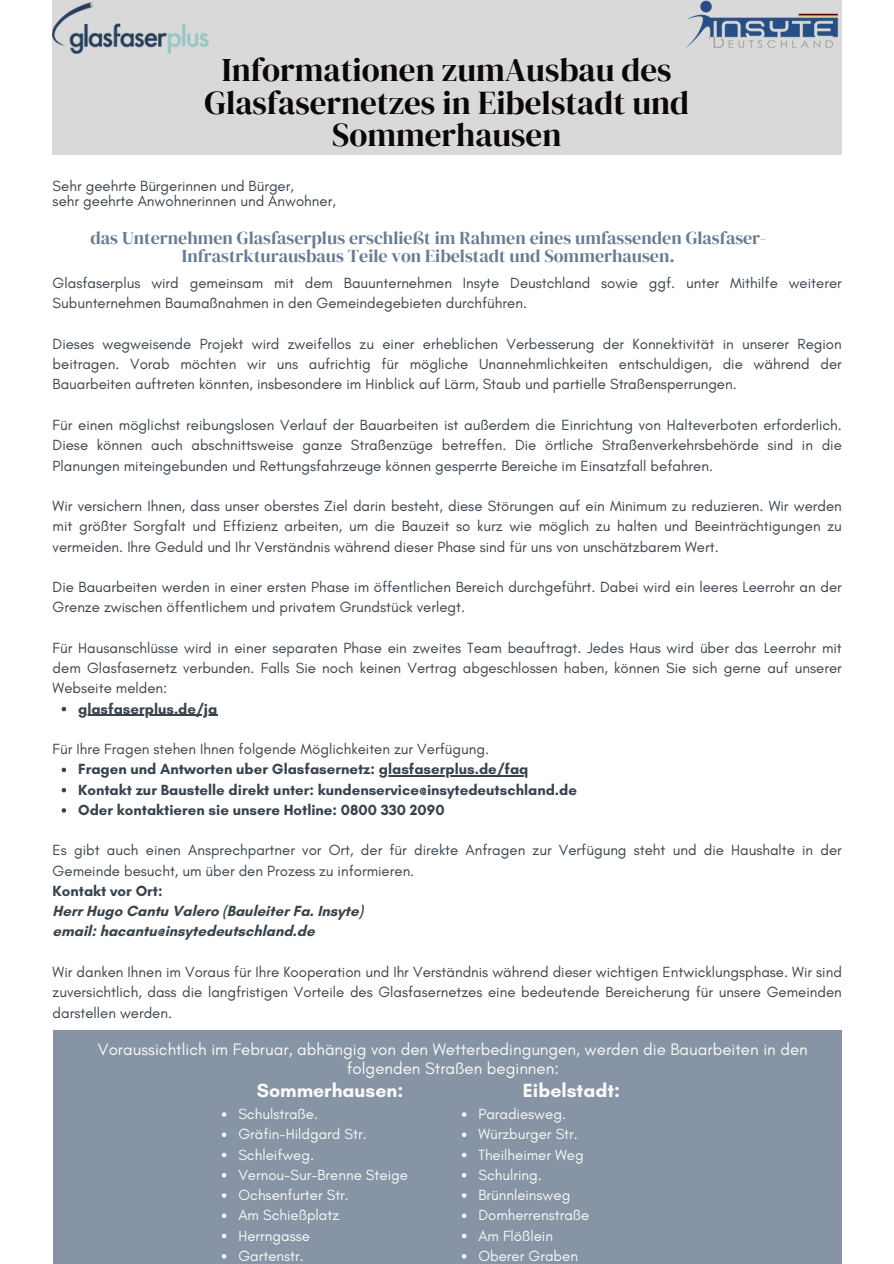
<style>
.page{position:relative;width:894px;height:1264px;background:#fff}
.page>*{position:absolute;margin:0;border:0;box-sizing:border-box;transform-origin:0 0}
.t1{font:33px/32.7px "DM Serif Display";color:#0a0609;text-align:center}
.t2{font:700 19.5px "Glacial Indifference";color:#f9f9f9}
.t3{font:18px/18px "DM Serif Display";color:#687b92;text-align:center}
.t4{font:16.95px/19.2px "Glacial Indifference";color:#f9f9f9;text-align:center}
.t5{font:15px/20.2px "Glacial Indifference";color:#39434c;text-align:justify}
.t6{font:700 15px "Glacial Indifference";color:#39434c}
.t7{font:15px "Glacial Indifference";color:#f9f9f9}
</style>
<div class="page">
<div style="left:52px;top:0;width:789px;height:155px;background:#d9d9d9"></div>
<img style="left:686px;top:0;width:153px;height:49px">
<img style="left:53px;top:3px;width:155px;height:51px">
<svg style="left:62px;top:707px;width:4px;height:4px"></svg>
<hr style="left:78px;top:714px;width:139px;height:2px;background:#39434c">
<svg style="left:62px;top:767px;width:4px;height:5px"></svg>
<hr style="left:379px;top:775px;width:149px;height:1px;background:#39434c">
<svg style="left:62px;top:788px;width:4px;height:4px"></svg>
<svg style="left:62px;top:808px;width:4px;height:4px"></svg>
<div style="left:53px;top:1030px;width:788px;height:233px;background:#8694a5"></div>
<svg style="left:222px;top:1112px;width:4px;height:4px"></svg>
<svg style="left:222px;top:1132px;width:4px;height:4px"></svg>
<svg style="left:222px;top:1152px;width:4px;height:5px"></svg>
<svg style="left:222px;top:1173px;width:4px;height:4px"></svg>
<svg style="left:222px;top:1193px;width:4px;height:4px"></svg>
<svg style="left:222px;top:1213px;width:4px;height:4px"></svg>
<svg style="left:222px;top:1233px;width:4px;height:5px"></svg>
<svg style="left:222px;top:1254px;width:4px;height:4px"></svg>
<svg style="left:462px;top:1112px;width:4px;height:4px"></svg>
<svg style="left:462px;top:1132px;width:4px;height:4px"></svg>
<svg style="left:462px;top:1152px;width:4px;height:5px"></svg>
<svg style="left:462px;top:1173px;width:4px;height:4px"></svg>
<svg style="left:462px;top:1193px;width:4px;height:4px"></svg>
<svg style="left:462px;top:1213px;width:4px;height:4px"></svg>
<svg style="left:462px;top:1233px;width:4px;height:5px"></svg>
<svg style="left:462px;top:1254px;width:4px;height:4px"></svg>
<h1 class="t1" style="left:204px;top:53px;width:486px">Informationen zumAusbau des<br>Glasfasernetzes in Eibelstadt und<br>Sommerhausen</h1>
<p class="t5" style="left:53px;top:175px;width:243px">Sehr geehrte Bürgerinnen und Bürger,</p>
<p class="t5" style="left:53px;top:190px;width:285px">sehr geehrte Anwohnerinnen und Anwohner,</p>
<h3 class="t3" style="left:91px;top:228px;width:677px">das Unternehmen Glasfaserplus erschließt im Rahmen eines umfassenden Glasfaser-<br>Infrastrkturausbaus Teile von Eibelstadt und Sommerhausen.</h3>
<p class="t5" style="left:53px;top:273px;width:790px">Glasfaserplus wird gemeinsam mit dem Bauunternehmen Insyte Deustchland sowie ggf. unter Mithilfe weiterer<br>Subunternehmen Baumaßnahmen in den Gemeindegebieten durchführen.</p>
<p class="t5" style="left:53px;top:333px;width:790px">Dieses wegweisende Projekt wird zweifellos zu einer erheblichen Verbesserung der Konnektivität in unserer Region beitragen. Vorab möchten wir uns aufrichtig für mögliche Unannehmlichkeiten entschuldigen, die während der Bauarbeiten auftreten könnten, insbesondere im Hinblick auf Lärm, Staub und partielle Straßensperrungen.</p>
<p class="t5" style="left:53px;top:414px;width:790px">Für einen möglichst reibungslosen Verlauf der Bauarbeiten ist außerdem die Einrichtung von Halteverboten erforderlich.<br>Diese können auch abschnittsweise ganze Straßenzüge betreffen. Die örtliche Straßenverkehrsbehörde sind in die Planungen miteingebunden und Rettungsfahrzeuge können gesperrte Bereiche im Einsatzfall befahren.</p>
<p class="t5" style="left:53px;top:495px;width:790px">Wir versichern Ihnen, dass unser oberstes Ziel darin besteht, diese Störungen auf ein Minimum zu reduzieren. Wir werden mit größter Sorgfalt und Effizienz arbeiten, um die Bauzeit so kurz wie möglich zu halten und Beeinträchtigungen zu vermeiden. Ihre Geduld und Ihr Verständnis während dieser Phase sind für uns von unschätzbarem Wert.</p>
<p class="t5" style="left:53px;top:576px;width:790px">Die Bauarbeiten werden in einer ersten Phase im öffentlichen Bereich durchgeführt. Dabei wird ein leeres Leerrohr an der<br>Grenze zwischen öffentlichem und privatem Grundstück verlegt.</p>
<p class="t5" style="left:53px;top:637px;width:790px">Für Hausanschlüsse wird in einer separaten Phase ein zweites Team beauftragt. Jedes Haus wird über das Leerrohr mit dem Glasfasernetz verbunden. Falls Sie noch keinen Vertrag abgeschlossen haben, können Sie sich gerne auf unserer Webseite melden:</p>
<p class="t6" style="left:78px;top:699px;width:141px">glasfaserplus.de/ja</p>
<p class="t5" style="left:53px;top:738px;width:438px">Für Ihre Fragen stehen Ihnen folgende Möglichkeiten zur Verfügung.</p>
<p class="t6" style="left:78px;top:760px;width:451px">Fragen und Antworten uber Glasfasernetz: glasfaserplus.de/faq</p>
<p class="t6" style="left:78px;top:780px;width:500px">Kontakt zur Baustelle direkt unter: kundenservice@insytedeutschland.de</p>
<p class="t6" style="left:78px;top:800px;width:368px">Oder kontaktieren sie unsere Hotline: 0800 330 2090</p>
<p class="t5" style="left:53px;top:840px;width:790px">Es gibt auch einen Ansprechpartner vor Ort, der für direkte Anfragen zur Verfügung steht und die Haushalte in der<br>Gemeinde besucht, um über den Prozess zu informieren.</p>
<p class="t6" style="left:53px;top:881px;width:112px">Kontakt vor Ort:</p>
<p class="t6" style="left:53px;top:902px;width:312px">Herr Hugo Cantu Valero (Bauleiter Fa. Insyte)</p>
<p class="t6" style="left:53px;top:922px;width:263px">email: hacantu@insytedeutschland.de</p>
<p class="t5" style="left:53px;top:961px;width:790px">Wir danken Ihnen im Voraus für Ihre Kooperation und Ihr Verständnis während dieser wichtigen Entwicklungsphase. Wir sind zuversichtlich, dass die langfristigen Vorteile des Glasfasernetzes eine bedeutende Bereicherung für unsere Gemeinden darstellen werden.</p>
<p class="t4" style="left:98px;top:1039px;width:711px">Voraussichtlich im Februar, abhängig von den Wetterbedingungen, werden die Bauarbeiten in den folgenden Straßen beginnen:</p>
<h2 class="t2" style="left:522px;top:1077px;width:99px">Eibelstadt:</h2>
<p class="t7" style="left:478px;top:1104px;width:89px">Paradiesweg.</p>
<p class="t7" style="left:478px;top:1124px;width:101px">Würzburger Str.</p>
<p class="t7" style="left:478px;top:1145px;width:107px">Theilheimer Weg</p>
<p class="t7" style="left:478px;top:1165px;width:65px">Schulring.</p>
<p class="t7" style="left:478px;top:1185px;width:93px">Brünnleinsweg</p>
<p class="t7" style="left:478px;top:1205px;width:112px">Domherrenstraße</p>
<p class="t7" style="left:478px;top:1226px;width:76px">Am Flößlein</p>
<p class="t7" style="left:478px;top:1246px;width:101px">Oberer Graben</p>
<h4 class="t2" style="left:257px;top:1077px;width:148px">Sommerhausen:</h4>
<h2 class="t7" style="left:238px;top:1104px;width:81px">Schulstraße.</h2>
<p class="t7" style="left:238px;top:1124px;width:130px">Gräfin-Hildgard Str.</p>
<p class="t7" style="left:238px;top:1145px;width:77px">Schleifweg.</p>
<p class="t7" style="left:238px;top:1165px;width:171px">Vernou-Sur-Brenne Steige</p>
<p class="t7" style="left:238px;top:1185px;width:112px">Ochsenfurter Str.</p>
<p class="t7" style="left:238px;top:1205px;width:102px">Am Schießplatz</p>
<p class="t7" style="left:238px;top:1226px;width:73px">Herrngasse</p>
<p class="t7" style="left:238px;top:1246px;width:67px">Gartenstr.</p>
</div>
